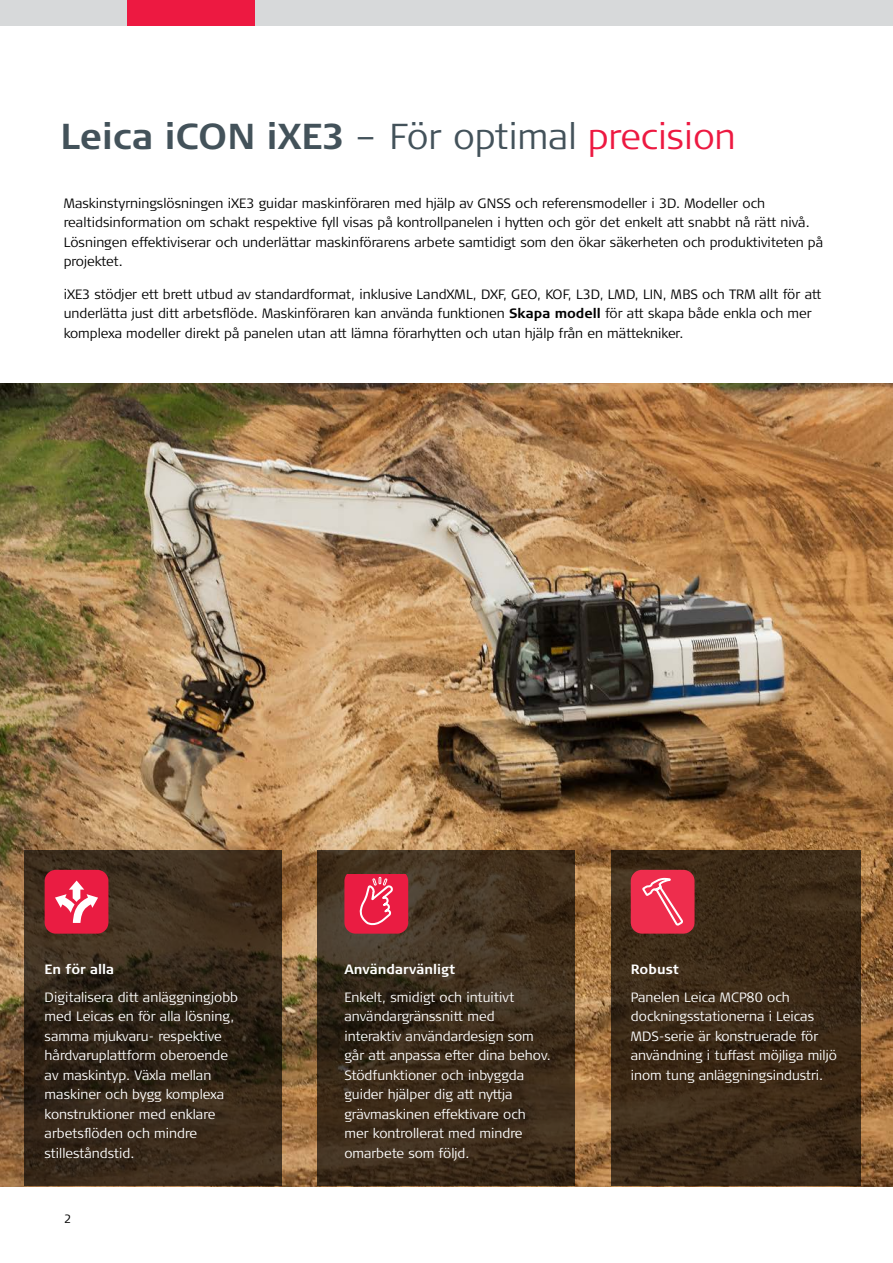
<style>
.page{position:relative;width:893px;height:1263px;background:#fff}
.page>*{position:absolute;margin:0;border:0;box-sizing:border-box;transform-origin:0 0}
.t1{font:700 36px "Signa Column";color:#43525a}
.t2{font:300 13.5px/19.5px "Signa Column";color:#000}
.t3{font:300 13.5px/19.5px "Signa Column";color:#fff}
.t4{font:700 13.5px "Signa Column";color:#fff}
.t5{font:300 12px "Signa Column";color:#000}
.s1{font-weight:300}
.s2{font-weight:300;color:#ed1941}
.s3{font-weight:700}
</style>
<div class="page">
<div style="left:0;top:0;width:893px;height:26px;background:#d7d9da"></div>
<div style="left:128px;top:0;width:127px;height:26px;background:#ed1941"></div>
<img style="left:0;top:384px;width:893px;height:803px">
<svg style="left:24px;top:850px;width:257px;height:336px;background:#362819"></svg>
<svg style="left:318px;top:850px;width:257px;height:336px;background:#3c2d1c"></svg>
<svg style="left:612px;top:850px;width:249px;height:336px;background:#3a2916"></svg>
<svg style="left:45px;top:870px;width:63px;height:64px;background:#e83d5c"></svg>
<svg style="left:344px;top:874px;width:64px;height:60px;background:#e73152"></svg>
<svg style="left:631px;top:870px;width:63px;height:64px;background:#ea3d59"></svg>
<h1 class="t1" style="left:60px;top:114px;width:677px">Leica iCON iXE3 <span class="s1">– För optimal</span> <span class="s2">precision</span></h1>
<p class="t2" style="left:64px;top:194px;width:761px">Maskinstyrningslösningen iXE3 guidar maskinföraren med hjälp av GNSS och referensmodeller i 3D. Modeller och realtidsinformation om schakt respektive fyll visas på kontrollpanelen i hytten och gör det enkelt att snabbt nå rätt nivå.<br>Lösningen effektiviserar och underlättar maskinförarens arbete samtidigt som den ökar säkerheten och produktiviteten på projektet.</p>
<p class="t2" style="left:64px;top:285px;width:759px">iXE3 stödjer ett brett utbud av standardformat, inklusive LandXML, DXF, GEO, KOF, L3D, LMD, LIN, MBS och TRM allt för att underlätta just ditt arbetsflöde. Maskinföraren kan använda funktionen <span class="s3">Skapa modell</span> för att skapa både enkla och mer komplexa modeller direkt på panelen utan att lämna förarhytten och utan hjälp från en mättekniker.</p>
<p class="t4" style="left:45px;top:960px;width:71px">En för alla</p>
<p class="t3" style="left:45px;top:988px;width:195px">Digitalisera ditt anläggningjobb med Leicas en för alla lösning, samma mjukvaru- respektive hårdvaruplattform oberoende av maskintyp. Växla mellan maskiner och bygg komplexa konstruktioner med enklare arbetsflöden och mindre stilleståndstid.</p>
<p class="t5" style="left:64px;top:1211px;width:9px">2</p>
<p class="t4" style="left:344px;top:960px;width:112px">Användarvänligt</p>
<p class="t3" style="left:344px;top:987px;width:208px">Enkelt, smidigt och intuitivt användargränssnitt med interaktiv användardesign som går att anpassa efter dina behov.<br>Stödfunktioner och inbyggda guider hjälper dig att nyttja grävmaskinen effektivare och mer kontrollerat med mindre omarbete som följd.</p>
<p class="t4" style="left:631px;top:960px;width:50px">Robust</p>
<p class="t3" style="left:631px;top:987px;width:208px">Panelen Leica MCP80 och dockningsstationerna i Leicas<br>MDS-serie är konstruerade för användning i tuffast möjliga miljö inom tung anläggningsindustri.</p>
</div>
